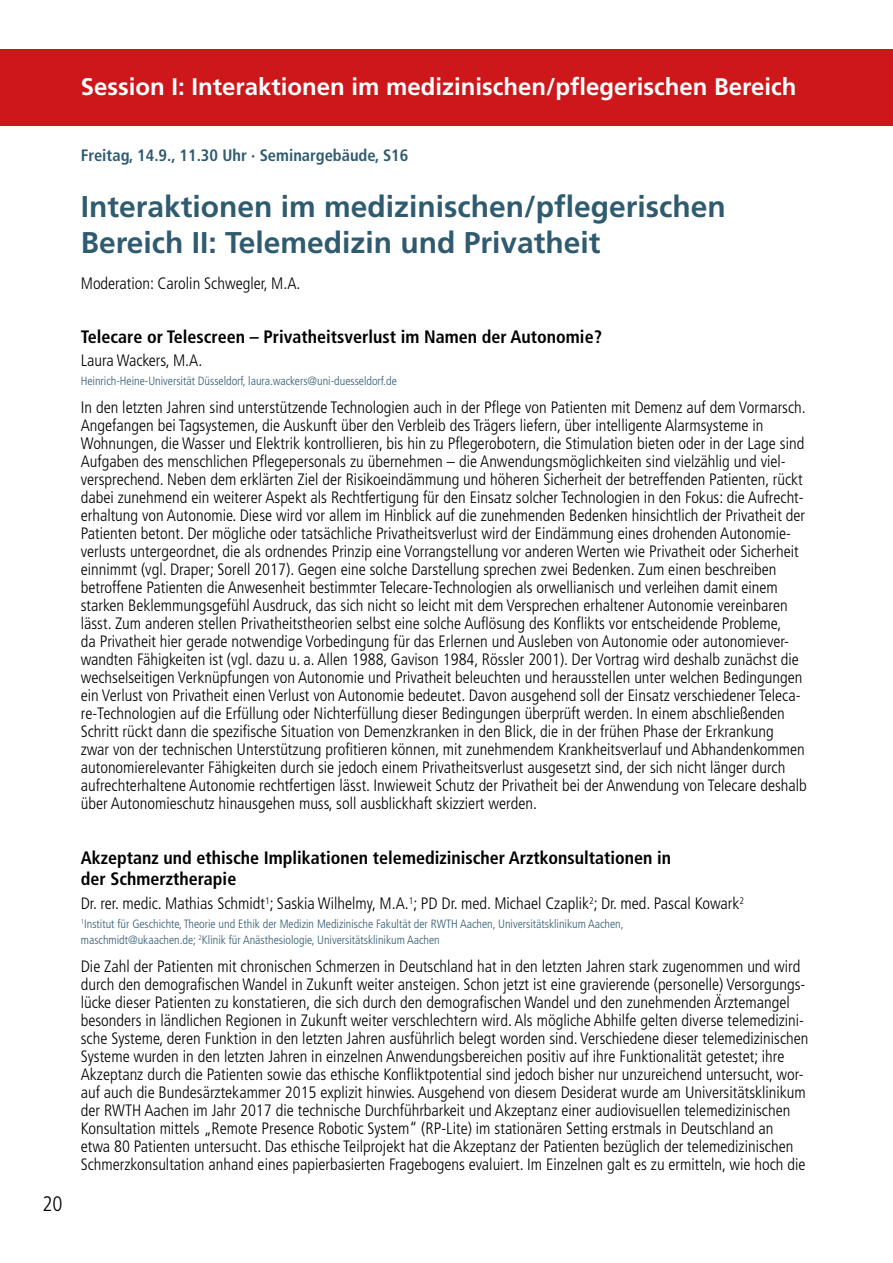
<style>
.page{position:relative;width:893px;height:1263px;background:#fff}
.page>*{position:absolute;margin:0;border:0;box-sizing:border-box;transform-origin:0 0}
.t1{font:700 30px/36px "Frutiger LT Std";color:#2f5b70}
.t2{font:700 24px "Frutiger LT Std";color:#fff}
.t3{font:300 condensed 21px "Frutiger LT Std";color:#000}
.t4{font:700 condensed 18px/21px "Frutiger LT Std";color:#000}
.t5{font:300 condensed 16.5px/18px "Frutiger LT Std";color:#000}
.t6{font:700 condensed 16.5px "Frutiger LT Std";color:#2f5b70}
.t7{font:300 condensed 12px/16.5px "Frutiger LT Std";color:#2f5b70}
</style>
<div class="page">
<div style="left:0;top:49px;width:893px;height:76px;background:#cd171a"></div>
<h2 class="t2" style="left:81px;top:72px;width:717px">Session I: Interaktionen im medizinischen/pflegerischen Bereich</h2>
<p class="t3" style="left:43px;top:1191px;width:22px">20</p>
<p class="t6" style="left:81px;top:146px;width:329px">Freitag, 14.9., 11.30 Uhr · Seminargebäude, S16</p>
<h1 class="t1" style="left:81px;top:188px;width:647px">Interaktionen im medizinischen/pflegerischen<br>Bereich II: Telemedizin und Privatheit</h1>
<p class="t5" style="left:81px;top:275px;width:221px">Moderation: Carolin Schwegler, M.A.</p>
<p class="t4" style="left:81px;top:326px;width:523px">Telecare or Telescreen – Privatheitsverlust im Namen der Autonomie?</p>
<p class="t5" style="left:81px;top:352px;width:123px">Laura Wackers, M.A.</p>
<p class="t7" style="left:81px;top:373px;width:317px">Heinrich-Heine-Universität Düsseldorf, laura.wackers@uni-duesseldorf.de</p>
<p class="t5" style="left:81px;top:398px;width:728px">In den letzten Jahren sind unterstützende Technologien auch in der Pflege von Patienten mit Demenz auf dem Vormarsch.<br>Angefangen bei Tagsystemen, die Auskunft über den Verbleib des Trägers liefern, über intelligente Alarmsysteme in Wohnungen, die Wasser und Elektrik kontrollieren, bis hin zu Pflegerobotern, die Stimulation bieten oder in der Lage sind Aufgaben des menschlichen Pflegepersonals zu übernehmen – die Anwendungsmöglichkeiten sind vielzählig und viel&shy;versprechend. Neben dem erklärten Ziel der Risikoeindämmung und höheren Sicherheit der betreffenden Patienten, rückt dabei zunehmend ein weiterer Aspekt als Rechtfertigung für den Einsatz solcher Technologien in den Fokus: die Aufrecht&shy;erhaltung von Autonomie. Diese wird vor allem im Hinblick auf die zunehmenden Bedenken hinsichtlich der Privatheit der Patienten betont. Der mögliche oder tatsächliche Privatheitsverlust wird der Eindämmung eines drohenden Autonomie&shy;verlusts untergeordnet, die als ordnendes Prinzip eine Vorrangstellung vor anderen Werten wie Privatheit oder Sicherheit einnimmt (vgl. Draper; Sorell 2017). Gegen eine solche Darstellung sprechen zwei Bedenken. Zum einen beschreiben betroffene Patienten die Anwesenheit bestimmter Telecare-Technologien als orwellianisch und verleihen damit einem starken Beklemmungsgefühl Ausdruck, das sich nicht so leicht mit dem Versprechen erhaltener Autonomie vereinbaren lässt. Zum anderen stellen Privatheitstheorien selbst eine solche Auflösung des Konflikts vor entscheidende Probleme,<br>da Privatheit hier gerade notwendige Vorbedingung für das Erlernen und Ausleben von Autonomie oder autonomiever&shy;wandten Fähigkeiten ist (vgl. dazu u. a. Allen 1988, Gavison 1984, Rössler 2001). Der Vortrag wird deshalb zunächst die wechselseitigen Verknüpfungen von Autonomie und Privatheit beleuchten und herausstellen unter welchen Bedingungen ein Verlust von Privatheit einen Verlust von Autonomie bedeutet. Davon ausgehend soll der Einsatz verschiedener Teleca&shy;re-Technologien auf die Erfüllung oder Nichterfüllung dieser Bedingungen überprüft werden. In einem abschließenden Schritt rückt dann die spezifische Situation von Demenzkranken in den Blick, die in der frühen Phase der Erkrankung<br>zwar von der technischen Unterstützung profitieren können, mit zunehmendem Krankheitsverlauf und Abhandenkommen autonomierelevanter Fähigkeiten durch sie jedoch einem Privatheitsverlust ausgesetzt sind, der sich nicht länger durch aufrechterhaltene Autonomie rechtfertigen lässt. Inwieweit Schutz der Privatheit bei der Anwendung von Telecare deshalb über Autonomieschutz hinausgehen muss, soll ausblickhaft skizziert werden.</p>
<p class="t4" style="left:81px;top:847px;width:592px">Akzeptanz und ethische Implikationen telemedizinischer Arztkonsultationen in der Schmerztherapie</p>
<p class="t5" style="left:81px;top:894px;width:665px">Dr. rer. medic. Mathias Schmidt<sup>1</sup>; Saskia Wilhelmy, M.A.<sup>1</sup>; PD Dr. med. Michael Czaplik<sup>2</sup>; Dr. med. Pascal Kowark<sup>2</sup></p>
<p class="t7" style="left:81px;top:915px;width:544px"><sup>1</sup>Institut für Geschichte, Theorie und Ethik der Medizin Medizinische Fakultät der RWTH Aachen, Universitätsklinikum Aachen, maschmidt@ukaachen.de; <sup>2</sup>Klinik für Anästhesiologie, Universitätsklinikum Aachen</p>
<p class="t5" style="left:81px;top:957px;width:729px">Die Zahl der Patienten mit chronischen Schmerzen in Deutschland hat in den letzten Jahren stark zugenommen und wird durch den demografischen Wandel in Zukunft weiter ansteigen. Schon jetzt ist eine gravierende (personelle) Versorgungs&shy;lücke dieser Patienten zu konstatieren, die sich durch den demografischen Wandel und den zunehmenden Ärztemangel besonders in ländlichen Regionen in Zukunft weiter verschlechtern wird. Als mögliche Abhilfe gelten diverse telemedizini&shy;sche Systeme, deren Funktion in den letzten Jahren ausführlich belegt worden sind. Verschiedene dieser telemedizinischen Systeme wurden in den letzten Jahren in einzelnen Anwendungsbereichen positiv auf ihre Funktionalität getestet; ihre Akzeptanz durch die Patienten sowie das ethische Konfliktpotential sind jedoch bisher nur unzureichend untersucht, wor&shy;auf auch die Bundesärztekammer 2015 explizit hinwies. Ausgehend von diesem Desiderat wurde am Universitätsklinikum der RWTH Aachen im Jahr 2017 die technische Durchführbarkeit und Akzeptanz einer audiovisuellen telemedizinischen Konsultation mittels „Remote Presence Robotic System“ (RP-Lite) im stationären Setting erstmals in Deutschland an<br>etwa 80 Patienten untersucht. Das ethische Teilprojekt hat die Akzeptanz der Patienten bezüglich der telemedizinischen Schmerzkonsultation anhand eines papierbasierten Fragebogens evaluiert. Im Einzelnen galt es zu ermitteln, wie hoch die</p>
</div>
